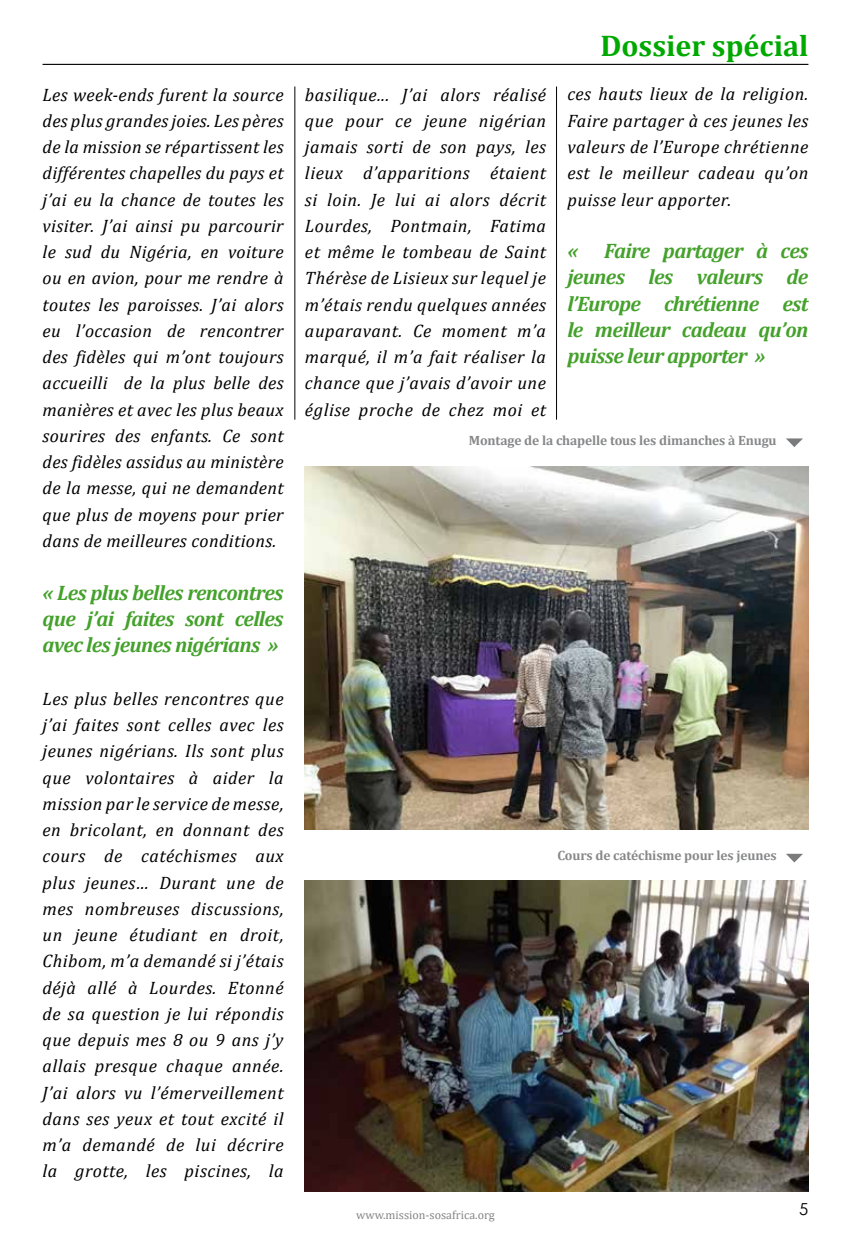
<style>
.page{position:relative;width:851px;height:1234px;background:#fff}
.page>*{position:absolute;margin:0;border:0;box-sizing:border-box;transform-origin:0 0}
.t1{font:700 30px "Cambria";color:#00a900}
.t2{font:italic 700 21px/26.2px "Cambria";letter-spacing:-.03em;color:#44a12b;text-align:justify}
.t3{font:italic 18px/26.2px "Cambria";letter-spacing:.03em;color:#000;text-align:justify}
.t4{font:16.5px "Century Gothic";color:#000}
.t5{font:700 13.5px "Cambria";letter-spacing:-.01em;color:#87888a}
.t6{font:12px "Cambria";color:#848587}
</style>
<div class="page">
<img style="left:305px;top:466px;width:503px;height:363px">
<img style="left:305px;top:880px;width:503px;height:311px">
<hr style="left:43px;top:64px;width:765px;height:1px;background:#000">
<hr style="left:294px;top:86px;width:1px;height:333px;background:#000">
<hr style="left:556px;top:86px;width:1px;height:333px;background:#000">
<svg style="left:786px;top:438px;width:17px;height:9px"></svg>
<svg style="left:786px;top:853px;width:17px;height:10px"></svg>
<p class="t3" style="left:43px;top:80px;width:242px">Les week-ends furent la source des plus grandes joies. Les pères de la mission se répartissent les différentes chapelles du pays et j’ai eu la chance de toutes les visiter. J’ai ainsi pu parcourir le sud du Nigéria, en voiture ou en avion, pour me rendre à toutes les paroisses. J’ai alors eu l’occasion de rencontrer des fidèles qui m’ont toujours accueilli de la plus belle des manières et avec les plus beaux sourires des enfants. Ce sont des fidèles assidus au ministère de la messe, qui ne demandent que plus de moyens pour prier dans de meilleures conditions.</p>
<p class="t2" style="left:43px;top:578px;width:242px">« Les plus belles rencontres que j’ai faites sont celles avec les jeunes nigérians »</p>
<p class="t3" style="left:43px;top:684px;width:242px">Les plus belles rencontres que j’ai faites sont celles avec les jeunes nigérians. Ils sont plus que volontaires à aider la mission par le service de messe, en bricolant, en donnant des cours de catéchismes aux plus jeunes… Durant une de mes nombreuses discussions, un jeune étudiant en droit, Chibom, m’a demandé si j’étais déjà allé à Lourdes. Etonné de sa question je lui répondis que depuis mes 8 ou 9 ans j’y allais presque chaque année.<br>J’ai alors vu l’émerveillement dans ses yeux et tout excité il m’a demandé de lui décrire la grotte, les piscines, la</p>
<h1 class="t1" style="left:600px;top:24px;width:209px">Dossier spécial</h1>
<p class="t3" style="left:305px;top:80px;width:242px">basilique... J’ai alors réalisé que pour ce jeune nigérian jamais sorti de son pays, les lieux d’apparitions étaient si loin. Je lui ai alors décrit Lourdes, Pontmain, Fatima et même le tombeau de Saint Thérèse de Lisieux sur lequel je m’étais rendu quelques années auparavant. Ce moment m’a marqué, il m’a fait réaliser la chance que j’avais d’avoir une église proche de chez moi et</p>
<p class="t3" style="left:567px;top:80px;width:242px">ces hauts lieux de la religion.<br>Faire partager à ces jeunes les valeurs de l’Europe chrétienne est le meilleur cadeau qu’on puisse leur apporter.</p>
<p class="t2" style="left:567px;top:237px;width:242px">« Faire partager à ces jeunes les valeurs de l’Europe chrétienne est le meilleur cadeau qu’on puisse leur apporter »</p>
<p class="t5" style="left:468px;top:430px;width:309px">Montage de la chapelle tous les dimanches à Enugu</p>
<p class="t5" style="left:557px;top:846px;width:221px">Cours de catéchisme pour les jeunes</p>
<p class="t6" style="left:356px;top:1207px;width:140px">www.mission-sosafrica.org</p>
<p class="t4" style="left:799px;top:1197px;width:11px">5</p>
</div>
